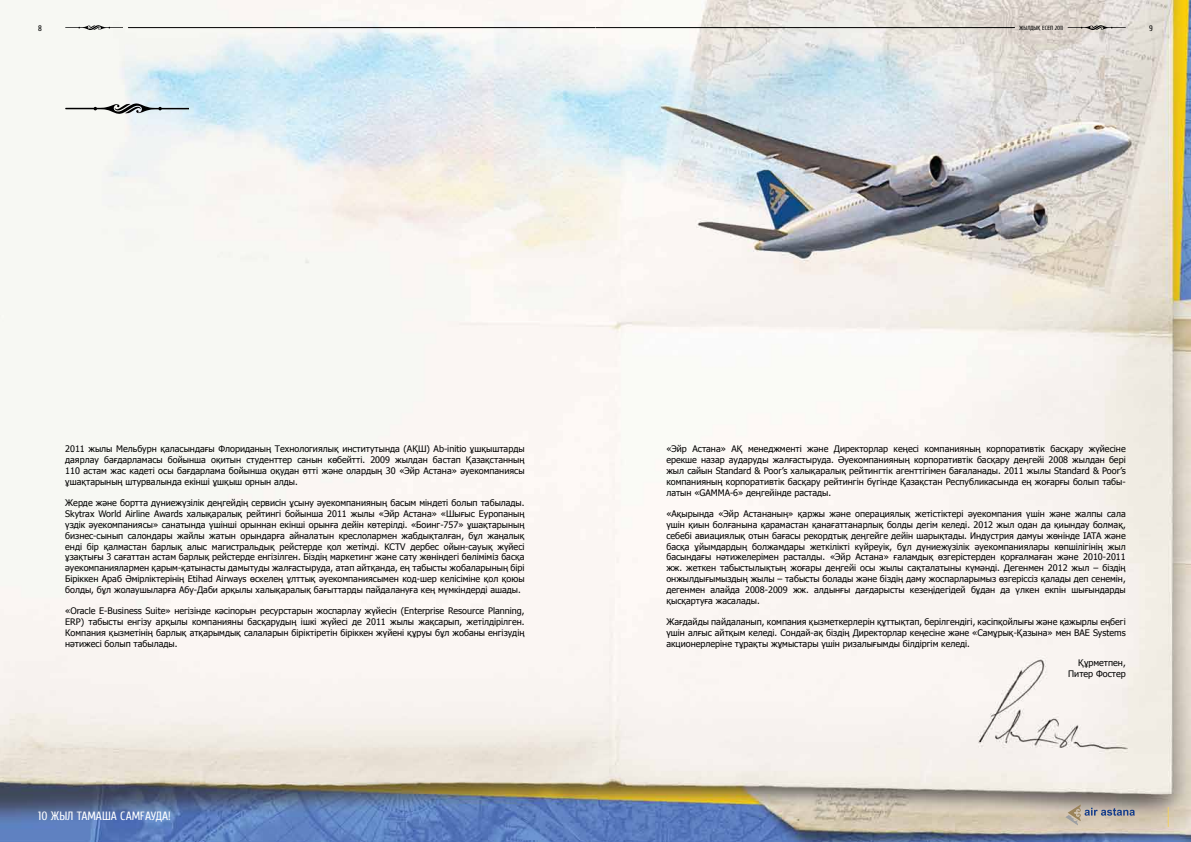
<style>
.page{position:relative;width:1191px;height:842px;background:#fff}
.page>*{position:absolute;margin:0;border:0;box-sizing:border-box;transform-origin:0 0}
.t1{font:12px "Cuprum FF Ukz";letter-spacing:-.005em;color:#fff}
.t2{font:9px/10.8px "Tahoma";color:#000;text-align:justify}
.t3{font:8px "Cuprum FF Ukz";color:#000}
.t4{font:6px "Cuprum FF Ukz";letter-spacing:-.005em;color:#000}
</style>
<div class="page">
<img style="left:0;top:0;width:1191px;height:842px">
<svg style="left:1067px;top:25px;width:58px;height:5px"></svg>
<svg style="left:65px;top:25px;width:58px;height:5px"></svg>
<hr style="left:128px;top:27px;width:467px;height:1px;background:#000">
<svg style="left:1065px;top:804px;width:69px;height:21px"></svg>
<svg style="left:1167px;top:807px;width:1px;height:20px"></svg>
<hr style="left:596px;top:27px;width:418px;height:1px;background:#000">
<svg style="left:65px;top:103px;width:123px;height:11px"></svg>
<p class="t3" style="left:38px;top:24px;width:5px">8</p>
<p class="t4" style="left:1019px;top:24px;width:45px">Жылдық есеп 2011</p>
<p class="t3" style="left:1149px;top:24px;width:5px">9</p>
<p class="t2" style="left:65px;top:443px;width:349px">2011 жылы Мельбурн қаласындағы Флориданың Технологиялық институтында (АҚШ</p>
<p class="t2" style="left:65px;top:443px;width:461px;text-indent:361px">) Ab-initio ұшқыштарды даярлау бағдарламасы бойынша оқитын студенттер санын көбейтті. 2009 жылдан бастап Қазақстанның 110 астам жас кадеті осы бағдарлама бойынша оқудан өтті және олардың 30 «Эйр Астана» әуекомпаниясы ұшақтарының штурвалында екінші ұшқыш орнын алды.</p>
<p class="t2" style="left:65px;top:497px;width:461px">Жерде және бортта дүниежүзілік деңгейдің сервисін ұсыну әуекомпанияның басым міндеті болып табылады.<br>Skytrax World Airline Awards халықаралық рейтингі бойынша 2011 жылы «Эйр Астана» «Шығыс Еуропаның үздік әуекомпаниясы» санатында үшінші орыннан екінші орынға дейін көтерілді. «Боинг-757» ұшақтарының бизнес-сынып салондары жайлы жатын орындарға айналатын креслолармен жабдықталған, бұл жаңалық енді бір қалмастан барлық алыс магистральдық рейстерде қол жетімді. KCTV дербес ойын-сауық жүйесі ұзақтығы 3 сағаттан астам барлық рейстерде енгізілген. Біздің маркетинг және сату жөніндегі бөліміміз басқа әуекомпаниялармен қарым-қатынасты дамытуды жалғастыруда, атап айтқанда, ең табысты жобаларының бірі Біріккен Араб Әмірліктерінің Etihad Airways өскелең ұлттық әуекомпаниясымен код-шер келісіміне қол қоюы болды, бұл жолаушыларға Абу-Даби арқылы халықаралық бағыттарды пайдалануға кең мүмкіндерді ашады.</p>
<p class="t2" style="left:65px;top:605px;width:461px">«Oracle E-Business Suite» негізінде кәсіпорын ресурстарын жоспарлау жүйесін (Enterprise Resource Planning, ERP) табысты енгізу арқылы компанияны басқарудың ішкі жүйесі де 2011 жылы жақсарып, жетілдірілген.<br>Компания қызметінің барлық атқарымдық салаларын біріктіретін біріккен жүйені құруы бұл жобаны енгізудің нәтижесі болып табылады.</p>
<h1 class="t1" style="left:38px;top:809px;width:134px">10 жыл тамаша самғауда!</h1>
<p class="t2" style="left:666px;top:443px;width:461px;text-indent:82px">менеджменті және Директорлар кеңесі компанияның корпоративтік басқару жүйесіне ерекше назар аударуды жалғастыруда. Әуекомпанияның корпоративтік басқару деңгейі 2008 жылдан бері жыл сайын Standard &amp; Poor’s халықаралық рейтингтік агенттігімен бағаланады. 2011 жылы Standard &amp; Poor’s компанияның корпоративтік басқару рейтингін бүгінде Қазақстан Республикасында ең жоғарғы болып табы&shy;латын «GAMMA-6» деңгейінде растады.</p>
<p class="t2" style="left:666px;top:508px;width:461px">«Ақырында «Эйр Астананың» қаржы және операциялық жетістіктері әуекомпания үшін және жалпы сала үшін қиын болғанына қарамастан қанағаттанарлық болды дегім келеді. 2012 жыл одан да қиындау болмақ, себебі авиациялық отын бағасы рекордтық деңгейге дейін шарықтады. И ндустрия дамуы жөнінде IATA және басқа ұйымдардың болжамдары жеткілікті күйреуік, бұл дүниежүзілік әуекомпаниялары көпшілігінің жыл басындағы нәтижелерімен расталды. «Эйр Астана» ғаламдық өзгерістерден қорғалмаған және 2010-2011 жж. жеткен табыстылықтың жоғары деңгейі осы жылы сақталатыны күмәнді. Дегенмен 2012 жыл – біздің онжылдығымыздың жылы – табысты болады және біздің даму жоспарларымыз өзгеріссіз қалады деп сенемін, дегенмен алайда 2008-2009 жж. алдынғы дағдарысты кезеңідегідей бұдан да үлкен екпін шығындарды қысқартуға жасалады.</p>
<p class="t2" style="left:666px;top:616px;width:461px">Жағдайды пайдаланып, компания қызметкерлерін құттықтап, берілгендігі, кәсіпқойлығы және қажырлы еңбегі үшін алғыс айтқым келеді. Сондай-ақ біздің Директорлар кеңесіне және «Самұрық-Қазына» мен BAE Systems акционерлеріне тұрақты жұмыстары үшін ризалығымды білдіргім келеді.</p>
<p class="t2" style="left:1068px;top:657px;width:59px;text-align:right">Құрметпен,<br>Питер Фостер</p>
<p class="t2" style="left:666px;top:443px;width:65px">«Эйр Астана» АҚ</p>
</div>
